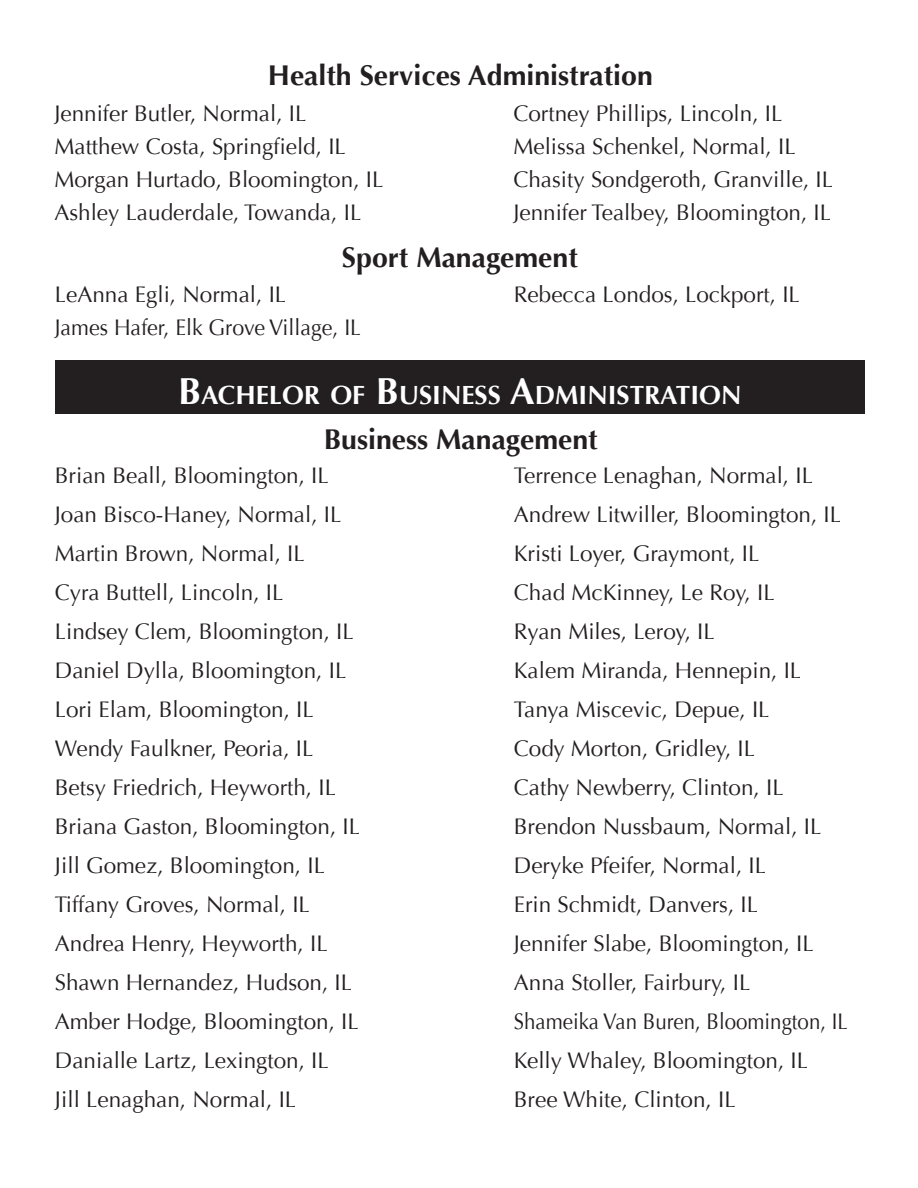
<style>
.page{position:relative;width:918px;height:1188px;background:#fff}
.page>*{position:absolute;margin:0;border:0;box-sizing:border-box;transform-origin:0 0}
.t1{font:700 28.5px "Optima";color:#231f20}
.t2{font:700 26.25px "Optima";color:#fff}
.t3{font:22.5px/39px "Optima";color:#231f20}
.s1{font-size:37.5px}
</style>
<div class="page">
<div style="left:55px;top:360px;width:810px;height:54px;background:#231f20"></div>
<p class="t1" style="left:268px;top:59px;width:387px">Health Services Administration</p>
<p class="t3" style="left:54px;top:97px;width:330px;line-height:33px">Jennifer Butler, Normal, IL<br>Matthew Costa, Springfield, IL<br>Morgan Hurtado, Bloomington, IL<br>Ashley Lauderdale, Towanda, IL</p>
<p class="t3" style="left:513px;top:97px;width:321px;line-height:33px">Cortney Phillips, Lincoln, IL<br>Melissa Schenkel, Normal, IL<br>Chasity Sondgeroth, Granville, IL<br>Jennifer Tealbey, Bloomington, IL</p>
<p class="t1" style="left:342px;top:241px;width:237px">Sport Management</p>
<p class="t3" style="left:55px;top:278px;width:308px;line-height:33px">LeAnna Egli, Normal, IL<br>James Hafer, Elk Grove Village, IL</p>
<p class="t3" style="left:514px;top:275px;width:287px">Rebecca Londos, Lockport, IL</p>
<p class="t2" style="left:178px;top:380px;width:565px"><span class="s1">B</span>ACHELOR OF <span class="s1">B</span>USINESS <span class="s1">A</span>DMINISTRATION</p>
<p class="t1" style="left:324px;top:423px;width:275px">Business Management</p>
<p class="t3" style="left:55px;top:456px;width:307px">Brian Beall, Bloomington, IL<br>Joan Bisco-Haney, Normal, IL<br>Martin Brown, Normal, IL<br>Cyra Buttell, Lincoln, IL<br>Lindsey Clem, Bloomington, IL<br>Daniel Dylla, Bloomington, IL<br>Lori Elam, Bloomington, IL<br>Wendy Faulkner, Peoria, IL<br>Betsy Friedrich, Heyworth, IL<br>Briana Gaston, Bloomington, IL<br>Jill Gomez, Bloomington, IL<br>Tiffany Groves, Normal, IL<br>Andrea Henry, Heyworth, IL<br>Shawn Hernandez, Hudson, IL<br>Amber Hodge, Bloomington, IL<br>Danialle Lartz, Lexington, IL<br>Jill Lenaghan, Normal, IL</p>
<p class="t3" style="left:514px;top:456px;width:335px">Terrence Lenaghan, Normal, IL<br>Andrew Litwiller, Bloomington, IL<br>Kristi Loyer, Graymont, IL<br>Chad McKinney, Le Roy, IL<br>Ryan Miles, Leroy, IL<br>Kalem Miranda, Hennepin, IL<br>Tanya Miscevic, Depue, IL<br>Cody Morton, Gridley, IL<br>Cathy Newberry, Clinton, IL<br>Brendon Nussbaum, Normal, IL<br>Deryke Pfeifer, Normal, IL<br>Erin Schmidt, Danvers, IL<br>Jennifer Slabe, Bloomington, IL<br>Anna Stoller, Fairbury, IL<br>Shameika Van Buren, Bloomington, IL<br>Kelly Whaley, Bloomington, IL<br>Bree White, Clinton, IL</p>
</div>
